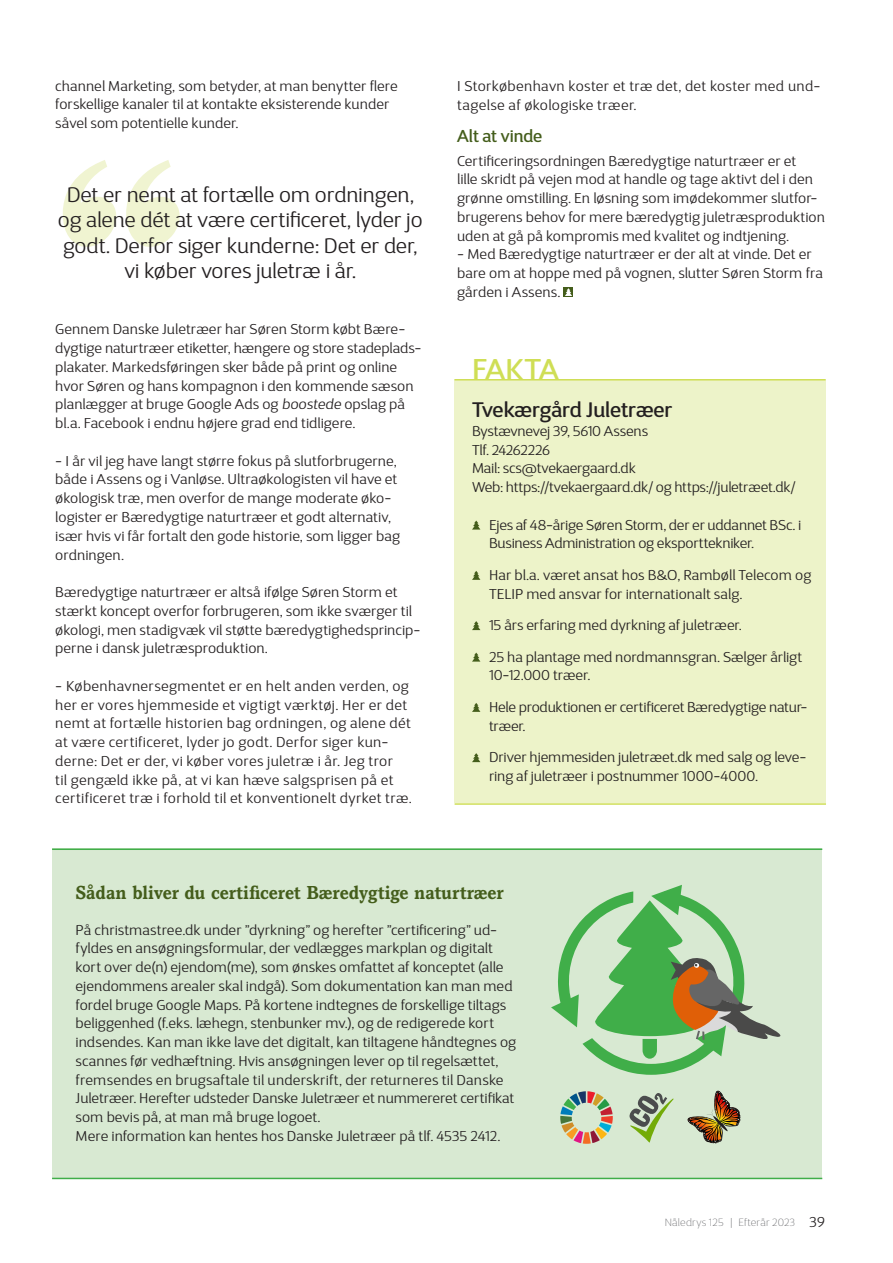
<style>
.page{position:relative;width:893px;height:1263px;background:#fff}
.page>*{position:absolute;margin:0;border:0;box-sizing:border-box;transform-origin:0 0}
.t1{font:500 30px "D Sari";letter-spacing:-.03em;color:#cfde55}
.t2{font:300 21px/25.5px "D Sari";color:#231f20;text-align:center}
.t3{font:500 21px "D Sari";letter-spacing:-.005em;color:#231f20}
.t4{font:700 19.5px "Pacella ITC Std";color:#445d1b}
.t5{font:500 17.25px "D Sari";letter-spacing:-.005em;color:#445d1b}
.t6{font:300 14.25px/18.8px "D Sari";letter-spacing:.015em;color:#231f20}
.t7{font:300 14.25px/18.8px "D Sari";letter-spacing:.035em;color:#231f20}
.t8{font:300 14.25px/18.8px "D Sari";letter-spacing:-.005em;color:#231f20}
.t9{font:100 10.5px "D Sari";letter-spacing:.02em;color:#6d6e71}
.s1{font-style:italic}
.s2{font-weight:300;font-size:14.25px;color:#231f20}
</style>
<div class="page">
<div style="left:53px;top:848px;width:769px;height:331px;background:#d8e9d2"></div>
<hr style="left:52px;top:1178px;width:770px;height:1px;background:#40ae49">
<hr style="left:52px;top:848px;width:770px;height:2px;background:#40ae49">
<svg style="left:560px;top:1091px;width:53px;height:53px"></svg>
<img style="left:687px;top:1090px;width:54px;height:54px">
<svg style="left:629px;top:1093px;width:45px;height:49px"></svg>
<svg style="left:551px;top:885px;width:230px;height:190px"></svg>
<div style="left:564px;top:287px;width:9px;height:10px;background:#445d1b"></div>
<svg style="left:565px;top:288px;width:7px;height:8px"></svg>
<div style="left:455px;top:379px;width:371px;height:424px;background:#edf3c9"></div>
<svg style="left:472px;top:521px;width:8px;height:9px"></svg>
<svg style="left:472px;top:571px;width:8px;height:9px"></svg>
<svg style="left:472px;top:621px;width:8px;height:9px"></svg>
<svg style="left:472px;top:653px;width:8px;height:9px"></svg>
<svg style="left:472px;top:703px;width:8px;height:9px"></svg>
<svg style="left:472px;top:753px;width:8px;height:9px"></svg>
<hr style="left:455px;top:803px;width:371px;height:2px;background:#cfde55">
<hr style="left:455px;top:379px;width:371px;height:1px;background:#cfde55">
<svg style="left:62px;top:160px;width:118px;height:87px"></svg>
<p class="t6" style="left:55px;top:78px;width:344px">channel Marketing, som betyder, at man benytter flere forskellige kanaler til at kontakte eksisterende kunder såvel som potentielle kunder.</p>
<h2 class="t2" style="left:58px;top:184px;width:366px">Det er nemt at fortælle om ordningen, og alene dét at være certificeret, lyder jo godt. Derfor siger kunderne: Det er der, vi køber vores juletræ i år.</h2>
<p class="t6" style="left:55px;top:321px;width:368px">Gennem Danske Juletræer har Søren Storm købt Bære&shy;dygtige naturtræer etiketter, hængere og store stadeplads&shy;plakater. Markedsføringen sker både på print og online hvor Søren og hans kompagnon i den kommende sæson planlægger at bruge Google Ads og <span class="s1">boostede</span> opslag på bl.a. Facebook i endnu højere grad end tidligere.</p>
<p class="t6" style="left:55px;top:453px;width:346px">- I år vil jeg have langt større fokus på slutforbrugerne, både i Assens og i Vanløse. Ultraøkologisten vil have et økologisk træ, men overfor de mange moderate øko&shy;logister er Bæredygtige naturtræer et godt alternativ, især hvis vi får fortalt den gode historie, som ligger bag ordningen.</p>
<p class="t6" style="left:55px;top:584px;width:367px">Bæredygtige naturtræer er altså ifølge Søren Storm et stærkt koncept overfor forbrugeren, som ikke sværger til økologi, men stadigvæk vil støtte bæredygtighedsprincip&shy;perne i dansk juletræsproduktion.</p>
<p class="t7" style="left:55px;top:678px;width:358px">- Københavnersegmentet er en helt anden verden, og her er vores hjemmeside et vigtigt værktøj. Her er det nemt at fortælle historien bag ordningen, og alene dét at være certificeret, lyder jo godt. Derfor siger kun&shy;derne: Det er der, vi køber vores juletræ i år. Jeg tror<br>til gengæld ikke på, at vi kan hæve salgsprisen på et certificeret træ i forhold til et konventionelt dyrket træ.</p>
<p class="t6" style="left:457px;top:78px;width:365px">I Storkøbenhavn koster et træ det, det koster med und&shy;tagelse af økologiske træer.</p>
<p class="t5" style="left:457px;top:129px;width:87px">Alt at vinde</p>
<p class="t6" style="left:457px;top:153px;width:369px">Certificeringsordningen Bæredygtige naturtræer er et<br>lille skridt på vejen mod at handle og tage aktivt del i den grønne omstilling. En løsning som imødekommer slutfor&shy;brugerens behov for mere bæredygtig juletræsproduktion uden at gå på kompromis med kvalitet og indtjening.</p>
<p class="t6" style="left:457px;top:246px;width:367px">- Med Bæredygtige naturtræer er der alt at vinde. Det er bare om at hoppe med på vognen, slutter Søren Storm fra gården i Assens.</p>
<h1 class="t1" style="left:472px;top:356px;width:89px">FAKTA</h1>
<h2 class="t3" style="left:472px;top:401px;width:202px">Tvekærgård Juletræer</h2>
<p class="t8" style="left:472px;top:423px;width:325px">Bystævnevej 39, 5610 Assens<br>Tlf. 24262226<br>Mail: scs@tvekaergaard.dk<br>Web: https://tvekaergaard.dk/ og https://juletræet.dk/</p>
<p class="t8" style="left:489px;top:516px;width:313px">Ejes af 48-årige Søren Storm, der er uddannet BSc. i<br>Business Administration og eksporttekniker.</p>
<p class="t6" style="left:489px;top:567px;width:324px">Har bl.a. været ansat hos B&amp;O, Rambøll Telecom og<br>TELIP med ansvar for internationalt salg.</p>
<p class="t6" style="left:489px;top:617px;width:254px">15 års erfaring med dyrkning af juletræer.</p>
<p class="t6" style="left:489px;top:649px;width:315px">25 ha plantage med nordmannsgran. Sælger årligt<br>10-12.000 træer.</p>
<p class="t8" style="left:489px;top:699px;width:320px">Hele produktionen er certificeret Bæredygtige natur&shy;træer.</p>
<p class="t6" style="left:489px;top:749px;width:319px">Driver hjemmesiden juletræet.dk med salg og leve&shy;ring af juletræer i postnummer 1000-4000.</p>
<h3 class="t4" style="left:76px;top:884px;width:430px">Sådan bliver du certificeret Bæredygtige naturtræer</h3>
<p class="t6" style="left:76px;top:921px;width:442px">På christmastree.dk under ”dyrkning” og herefter ”certificering” ud&shy;fyldes en ansøgningsformular, der vedlægges markplan og digitalt kort over de(n) ejendom(me), som ønskes omfattet af konceptet (alle ejendommens arealer skal indgå). Som dokumentation kan man med fordel bruge Google Maps. På kortene indtegnes de forskellige tiltags beliggenhed (f.eks. læhegn, stenbunker mv.), og de redigerede kort indsendes. Kan man ikke lave det digitalt, kan tiltagene håndtegnes og scannes før vedhæftning. Hvis ansøgningen lever op til regelsættet, fremsendes en brugsaftale til underskrift, der returneres til Danske Juletræer. Herefter udsteder Danske Juletræer et nummereret certifikat som bevis på, at man må bruge logoet.<br>Mere information kan hentes hos Danske Juletræer på tlf. 4535 2412.</p>
<p class="t9" style="left:665px;top:1218px;width:162px">Nåledrys 125 | Efterår 2023 <span class="s2">39</span></p>
</div>
